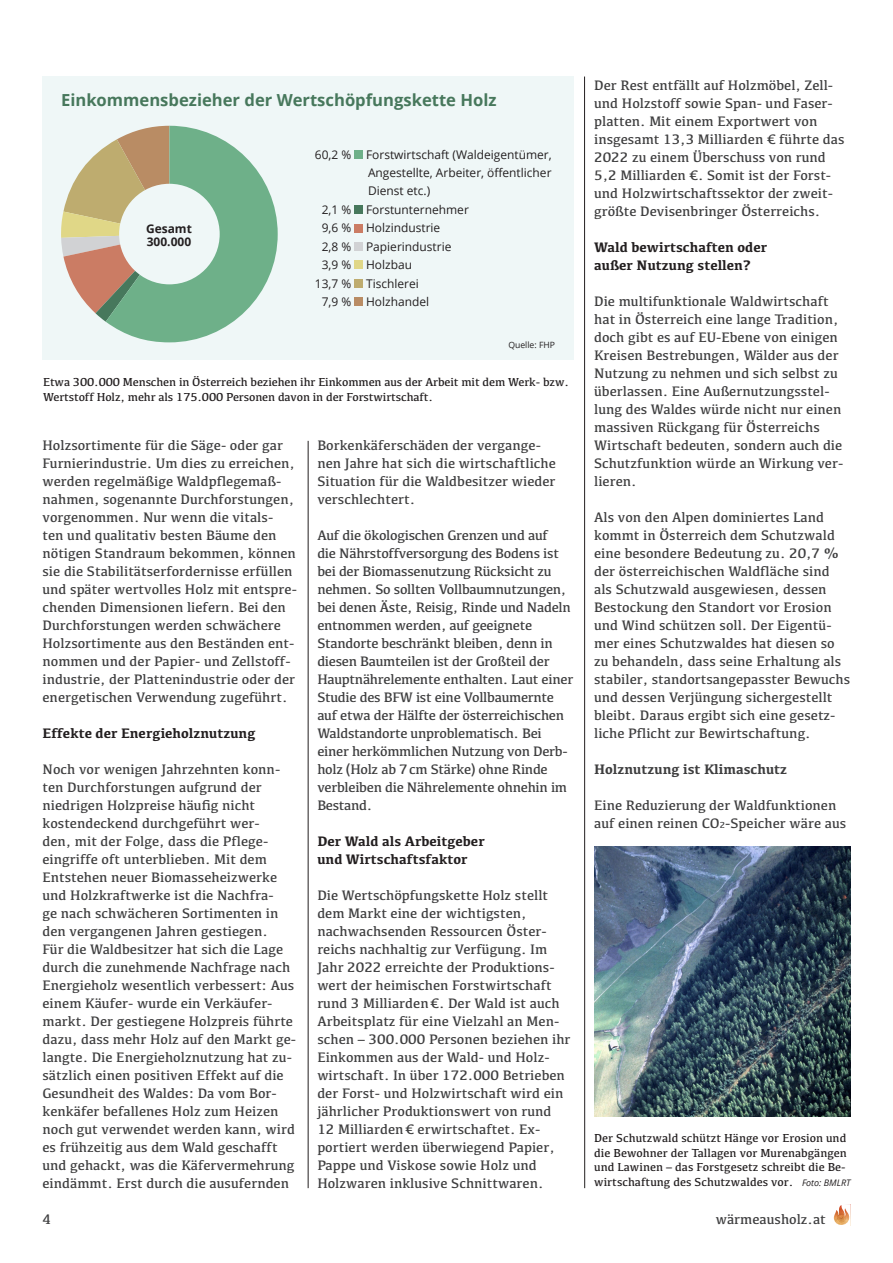
<style>
.page{position:relative;width:893px;height:1263px;background:#fff}
.page>*{position:absolute;margin:0;border:0;box-sizing:border-box;transform-origin:0 0}
.t1{font:700 16.65px "Open Sans";color:#47785c}
.t2{font:14.25px/18px "Kefa";color:#3e3e3f}
.t3{font:14.25px/18px "Kefa";letter-spacing:-.02em;color:#3e3e3f}
.t4{font:700 14.25px/18px "Kefa";color:#231f20}
.t5{font:700 14.25px "Kefa";color:#3e3e3f}
.t6{font:12px/14.5px "Kefa";color:#231f20}
.t7{font:12px/18.5px "Open Sans";color:#231f20;text-align:justify}
.t8{font:700 12px "Open Sans";color:#231f20}
.t9{font:8.7px "Open Sans";color:#231f20}
.s1{font-size:9px}
.s2{font-family:"Open Sans";font-style:italic;font-size:9px}
</style>
<div class="page">
<hr style="left:308px;top:441px;width:1px;height:747px;background:#231f20">
<hr style="left:584px;top:77px;width:1px;height:1111px;background:#231f20">
<svg style="left:833px;top:1204px;width:18px;height:22px"></svg>
<div style="left:42px;top:77px;width:532px;height:283px;background:#eff7f7"></div>
<svg style="left:61px;top:126px;width:217px;height:216px"></svg>
<div style="left:119px;top:184px;width:101px;height:100px;background:#eff7f7;border-radius:50%"></div>
<div style="left:354px;top:150px;width:9px;height:9px;background:#6eb089"></div>
<div style="left:354px;top:205px;width:9px;height:9px;background:#47785c"></div>
<div style="left:354px;top:224px;width:9px;height:8px;background:#cb7c64"></div>
<div style="left:354px;top:242px;width:9px;height:9px;background:#d1d2d4"></div>
<div style="left:354px;top:261px;width:9px;height:8px;background:#e0d787"></div>
<div style="left:354px;top:279px;width:9px;height:9px;background:#beac6f"></div>
<div style="left:354px;top:298px;width:9px;height:8px;background:#b98c64"></div>
<img style="left:594px;top:846px;width:256px;height:270px">
<p class="t2" style="left:594px;top:76px;width:252px">Der Rest entfällt auf Holzmöbel, Zell&shy;und Holzstoff sowie Span- und Faser&shy;platten. Mit einem Exportwert von insgesamt 13,3 Milliarden € führte das 2022 zu einem Überschuss von rund 5,2 Milliarden €. Somit ist der Forst&shy;und Holzwirtschaftssektor der zweit&shy;größte Devisenbringer Österreichs.</p>
<p class="t4" style="left:594px;top:237px;width:175px">Wald bewirtschaften oder außer Nutzung stellen?</p>
<p class="t2" style="left:594px;top:292px;width:251px">Die multifunktionale Waldwirtschaft hat in Österreich eine lange Tradition, doch gibt es auf EU-Ebene von einigen Kreisen Bestrebungen, Wälder aus der Nutzung zu nehmen und sich selbst zu überlassen. Eine Außernutzungsstel&shy;lung des Waldes würde nicht nur einen massiven Rückgang für Österreichs Wirtschaft bedeuten, sondern auch die Schutzfunktion würde an Wirkung ver&shy;lieren.</p>
<p class="t2" style="left:594px;top:508px;width:258px">Als von den Alpen dominiertes Land kommt in Österreich dem Schutzwald eine besondere Bedeutung zu. 20,7 % der österreichischen Waldfläche sind als Schutzwald ausgewiesen, dessen Bestockung den Standort vor Erosion und Wind schützen soll. Der Eigentü&shy;mer eines Schutzwaldes hat diesen so zu behandeln, dass seine Erhaltung als stabiler, standortsangepasster Bewuchs und dessen Verjüngung sichergestellt bleibt. Daraus ergibt sich eine gesetz&shy;liche Pflicht zur Bewirtschaftung.</p>
<p class="t5" style="left:594px;top:760px;width:195px">Holznutzung ist Klimaschutz</p>
<p class="t2" style="left:594px;top:796px;width:254px">Eine Reduzierung der Waldfunktionen auf einen reinen CO<span class="s1">2</span>-Speicher wäre aus</p>
<p class="t1" style="left:61px;top:89px;width:437px">Einkommensbezieher der Wertschöpfungskette Holz</p>
<p class="t7" style="left:368px;top:145px;width:185px;text-indent:-53px">60,2 % Forstwirtschaft (Waldeigentümer, Angestellte, Arbeiter, öffentlicher Dienst etc.)</p>
<p class="t7" style="left:322px;top:200px;width:149px">2,1 % Forstunternehmer</p>
<p class="t7" style="left:322px;top:218px;width:120px">9,6 % Holzindustrie</p>
<p class="t7" style="left:322px;top:237px;width:131px">2,8 % Papierindustrie</p>
<p class="t7" style="left:322px;top:255px;width:92px">3,9 % Holzbau</p>
<p class="t7" style="left:315px;top:274px;width:105px">13,7 % Tischlerei</p>
<p class="t7" style="left:322px;top:292px;width:109px">7,9 % Holzhandel</p>
<p class="t9" style="left:508px;top:339px;width:48px">Quelle: FHP</p>
<p class="t8" style="left:146px;top:220px;width:47px">Gesamt</p>
<p class="t8" style="left:147px;top:233px;width:46px">300.000</p>
<p class="t6" style="left:43px;top:375px;width:527px">Etwa 300.000 Menschen in Österreich beziehen ihr Einkommen aus der Arbeit mit dem Werk- bzw.<br>Wertstoff Holz, mehr als 175.000 Personen davon in der Forstwirtschaft.</p>
<p class="t2" style="left:317px;top:436px;width:240px">Borkenkäferschäden der vergange&shy;nen Jahre hat sich die wirtschaftliche<br>Situation für die Waldbesitzer wieder verschlechtert.</p>
<p class="t3" style="left:317px;top:526px;width:257px">Auf die ökologischen Grenzen und auf<br>die Nährstoffversorgung des Bodens ist bei der Biomassenutzung Rücksicht zu nehmen. So sollten Vollbaumnutzungen, bei denen Äste, Reisig, Rinde und Nadeln entnommen werden, auf geeignete Standorte beschränkt bleiben, denn in diesen Baumteilen ist der Großteil der Hauptnährelemente enthalten. Laut einer Studie des BFW ist eine Vollbaumernte auf etwa der Hälfte der österreichischen Waldstandorte unproblematisch. Bei einer herkömmlichen Nutzung von Derb&shy;holz (Holz ab 7cm Stärke) ohne Rinde verbleiben die Nährelemente ohnehin im Bestand.</p>
<p class="t4" style="left:317px;top:831px;width:169px">Der Wald als Arbeitgeber und Wirtschaftsfaktor</p>
<p class="t2" style="left:317px;top:886px;width:255px">Die Wertschöpfungskette Holz stellt dem Markt eine der wichtigsten, nachwachsenden Ressourcen Öster&shy;reichs nachhaltig zur Verfügung. Im Jahr 2022 erreichte der Produktions&shy;wert der heimischen Forstwirtschaft rund 3 Milliarden€. Der Wald ist auch Arbeitsplatz für eine Vielzahl an Men&shy;schen – 300.000 Personen beziehen ihr Einkommen aus der Wald- und Holz&shy;wirtschaft. In über 172.000 Betrieben der Forst- und Holzwirtschaft wird ein jährlicher Produktionswert von rund 12 Milliarden€ erwirtschaftet. Ex&shy;portiert werden überwiegend Papier, Pappe und Viskose sowie Holz und Holzwaren inklusive Schnittwaren.</p>
<p class="t2" style="left:43px;top:436px;width:256px">Holzsortimente für die Säge- oder gar Furnierindustrie. Um dies zu erreichen, werden regelmäßige Waldpflegemaß&shy;nahmen, sogenannte Durchforstungen, vorgenommen. Nur wenn die vitals&shy;ten und qualitativ besten Bäume den nötigen Standraum bekommen, können sie die Stabilitätserfordernisse erfüllen und später wertvolles Holz mit entspre&shy;chenden Dimensionen liefern. Bei den Durchforstungen werden schwächere Holzsortimente aus den Beständen ent&shy;nommen und der Papier- und Zellstoff&shy;industrie, der Plattenindustrie oder der energetischen Verwendung zugeführt.</p>
<p class="t4" style="left:43px;top:723px;width:215px">Effekte der Energieholznutzung</p>
<p class="t2" style="left:43px;top:760px;width:255px">Noch vor wenigen Jahrzehnten konn&shy;ten Durchforstungen aufgrund der niedrigen Holzpreise häufig nicht kostendeckend durchgeführt wer-<br>den, mit der Folge, dass die Pflege&shy;eingriffe oft unterblieben. Mit dem Entstehen neuer Biomasseheizwerke und Holzkraftwerke ist die Nachfra-<br>ge nach schwächeren Sortimenten in den vergangenen Jahren gestiegen.<br>Für die Waldbesitzer hat sich die Lage durch die zunehmende Nachfrage nach Energieholz wesentlich verbessert: Aus einem Käufer- wurde ein Verkäufer&shy;markt. Der gestiegene Holzpreis führte dazu, dass mehr Holz auf den Markt ge&shy;langte. Die Energieholznutzung hat zu&shy;sätzlich einen positiven Effekt auf die Gesundheit des Waldes: Da vom Bor&shy;kenkäfer befallenes Holz zum Heizen noch gut verwendet werden kann, wird es frühzeitig aus dem Wald geschafft und gehackt, was die Käfervermehrung eindämmt. Erst durch die ausufernden</p>
<p class="t2" style="left:43px;top:1210px;width:10px">4</p>
<p class="t2" style="left:716px;top:1210px;width:112px">wärmeausholz.at</p>
<p class="t6" style="left:594px;top:1131px;width:258px">Der Schutzwald schützt Hänge vor Erosion und die Bewohner der Tallagen vor Murenabgängen und Lawinen – das Forstgesetz schreibt die Be&shy;wirtschaftung des Schutzwaldes vor. <span class="s2">Foto: BMLRT</span></p>
</div>
